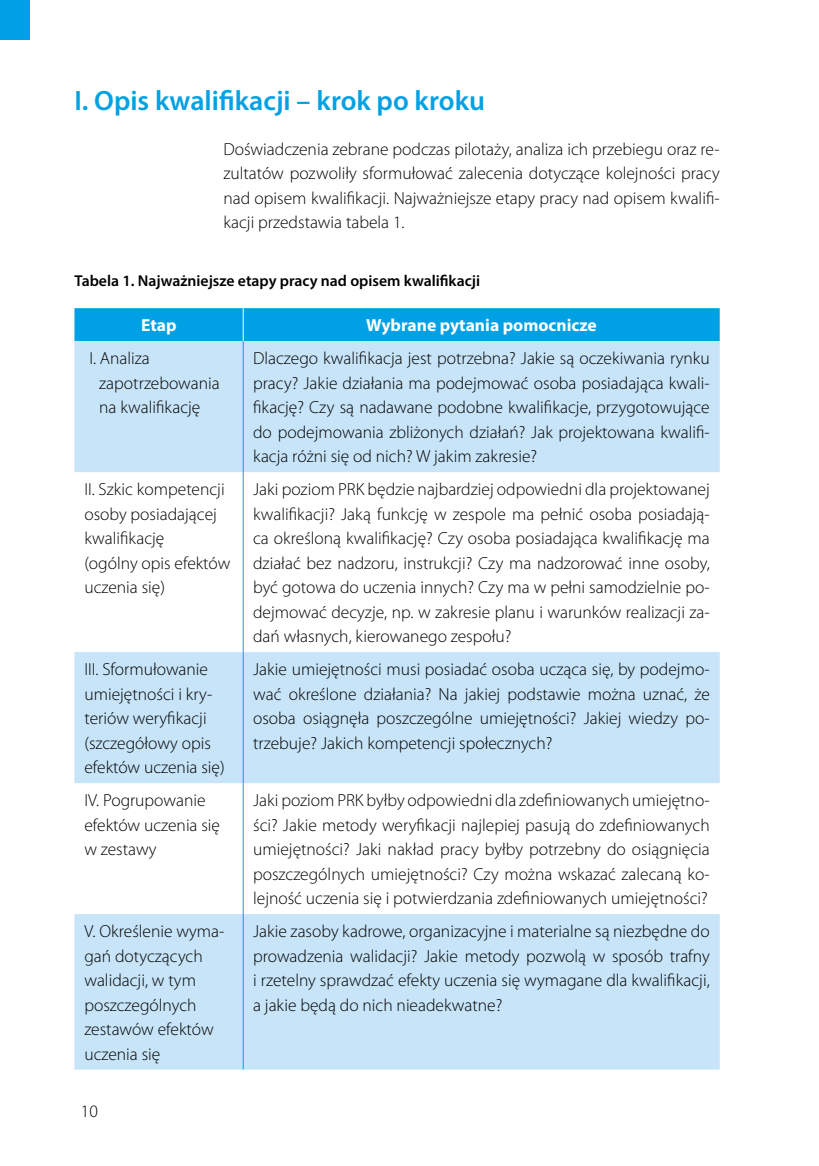
<style>
.page{position:relative;width:819px;height:1166px;background:#fff}
.page>*{position:absolute;margin:0;border:0;box-sizing:border-box;transform-origin:0 0}
.t1{font:600 28px "Myriad Pro";color:#00a1e4}
.t2{font:300 17.5px/24.5px "Myriad Pro";color:#000;text-align:justify}
.t3{font:700 17.5px "Myriad Pro";color:#fff}
.t4{font:600 15.75px "Myriad Pro";color:#000}
</style>
<div class="page">
<div style="left:0;top:0;width:30px;height:40px;background:#00a1e4"></div>
<div style="left:74px;top:308px;width:645px;height:33px;background:#00a1e4"></div>
<svg style="left:74px;top:341px;width:645px;height:728px;fill:#c7e4f8"></svg>
<hr style="left:243px;top:308px;width:1px;height:33px;background:#fff">
<hr style="left:243px;top:341px;width:1px;height:131px;background:#00a1e4">
<hr style="left:243px;top:472px;width:1px;height:180px;background:#00a1e4">
<hr style="left:243px;top:652px;width:1px;height:131px;background:#00a1e4">
<hr style="left:243px;top:783px;width:1px;height:131px;background:#00a1e4">
<hr style="left:243px;top:914px;width:1px;height:155px;background:#00a1e4">
<h1 class="t1" style="left:74px;top:83px;width:412px">I. Opis kwalifikacji – krok po kroku</h1>
<p class="t2" style="left:223px;top:136px;width:498px">Doświadczenia zebrane podczas pilotaży, analiza ich przebiegu oraz re&shy;zultatów pozwoliły sformułować zalecenia dotyczące kolejności pracy nad opisem kwalifikacji. Najważniejsze etapy pracy nad opisem kwalifi&shy;kacji przedstawia tabela 1.</p>
<p class="t4" style="left:74px;top:271px;width:407px">Tabela 1. Najważniejsze etapy pracy nad opisem kwalifikacji</p>
<p class="t3" style="left:141px;top:314px;width:37px">Etap</p>
<p class="t3" style="left:366px;top:314px;width:232px">Wybrane pytania pomocnicze</p>
<p class="t2" style="left:99px;top:346px;width:122px;text-align:left;text-indent:-10px">I. Analiza zapotrzebowania na kwalifikację</p>
<p class="t2" style="left:253px;top:346px;width:458px">Dlaczego kwalifikacja jest potrzebna? Jakie są oczekiwania rynku pracy? Jakie działania ma podejmować osoba posiadająca kwali&shy;fikację? Czy są nadawane podobne kwalifikacje, przygotowujące do podejmowania zbliżonych działań? Jak projektowana kwalifi&shy;kacja różni się od nich? W jakim zakresie?</p>
<p class="t2" style="left:84px;top:477px;width:148px;text-align:left">II. Szkic kompetencji osoby posiadającej kwalifikację<br>(ogólny opis efektów uczenia się)</p>
<p class="t2" style="left:253px;top:477px;width:458px">Jaki poziom PRK będzie najbardziej odpowiedni dla projektowanej kwalifikacji? Jaką funkcję w zespole ma pełnić osoba posiadają&shy;ca określoną kwalifikację? Czy osoba posiadająca kwalifikację ma działać bez nadzoru, instrukcji? Czy ma nadzorować inne osoby, być gotowa do uczenia innych? Czy ma w pełni samodzielnie po&shy;dejmować decyzje, np. w zakresie planu i warunków realizacji za&shy;dań własnych, kierowanego zespołu?</p>
<p class="t2" style="left:84px;top:657px;width:142px;text-align:left">III. Sformułowanie umiejętności i kry&shy;teriów weryfikacji (szczegółowy opis efektów uczenia się)</p>
<p class="t2" style="left:253px;top:657px;width:458px">Jakie umiejętności musi posiadać osoba ucząca się, by podejmo&shy;wać określone działania? Na jakiej podstawie można uznać, że osoba osiągnęła poszczególne umiejętności? Jakiej wiedzy po&shy;trzebuje? Jakich kompetencji społecznych?</p>
<p class="t2" style="left:84px;top:788px;width:137px;text-align:left">IV. Pogrupowanie efektów uczenia się w zestawy</p>
<p class="t2" style="left:253px;top:788px;width:458px">Jaki poziom PRK byłby odpowiedni dla zdefiniowanych umiejętno&shy;ści? Jakie metody weryfikacji najlepiej pasują do zdefiniowanych umiejętności? Jaki nakład pracy byłby potrzebny do osiągnięcia poszczególnych umiejętności? Czy można wskazać zalecaną ko&shy;lejność uczenia się i potwierdzania zdefiniowanych umiejętności?</p>
<p class="t2" style="left:84px;top:919px;width:142px;text-align:left">V. Określenie wyma&shy;gań dotyczących walidacji, w tym poszczególnych zestawów efektów uczenia się</p>
<p class="t2" style="left:253px;top:919px;width:458px">Jakie zasoby kadrowe, organizacyjne i materialne są niezbędne do prowadzenia walidacji? Jakie metody pozwolą w sposób trafny i rzetelny sprawdzać efekty uczenia się wymagane dla kwalifikacji, a jakie będą do nich nieadekwatne?</p>
<p class="t2" style="left:81px;top:1099px;width:19px">10</p>
</div>
